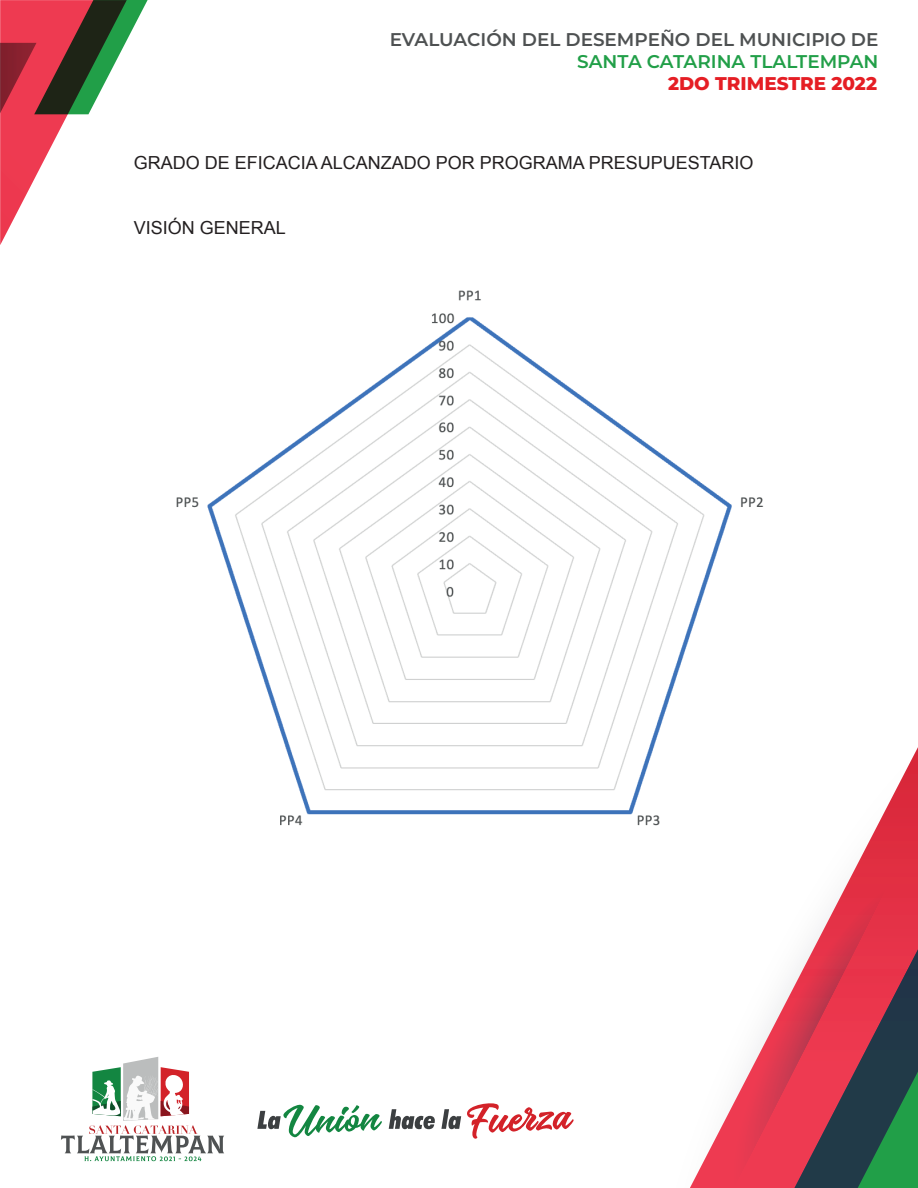
<style>
.page{position:relative;width:918px;height:1188px;background:#fff}
.page>*{position:absolute;margin:0;border:0;box-sizing:border-box;transform-origin:0 0}
.t1{font:600 18.45px "Montserrat";color:#4e5152}
.t2{font:600 18.45px "Montserrat";color:#219f48}
.t3{font:800 18.45px "Montserrat";color:#e51e24}
.t4{font:18px "Arial";color:#231f20}
</style>
<div class="page">
<svg style="left:0;top:0;width:148px;height:245px"></svg>
<svg style="left:690px;top:747px;width:228px;height:441px"></svg>
<svg style="left:61px;top:1057px;width:163px;height:104px"></svg>
<svg style="left:257px;top:1104px;width:125px;height:33px"></svg>
<svg style="left:467px;top:1103px;width:107px;height:36px"></svg>
<svg style="left:389px;top:1109px;width:46px;height:20px"></svg>
<svg style="left:441px;top:1109px;width:20px;height:20px"></svg>
<img style="left:176px;top:290px;width:617px;height:574px">
<p class="t1" style="left:390px;top:26px;width:490px">EVALUACIÓN DEL DESEMPEÑO DEL MUNICIPIO DE</p>
<p class="t2" style="left:577px;top:48px;width:303px">SANTA CATARINA TLALTEMPAN</p>
<p class="t3" style="left:668px;top:70px;width:210px">2DO TRIMESTRE 2022</p>
<p class="t4" style="left:134px;top:151px;width:621px">GRADO DE EFICACIA ALCANZADO POR PROGRAMA PRESUPUESTARIO</p>
<p class="t4" style="left:134px;top:216px;width:154px">VISIÓN GENERAL</p>
</div>
